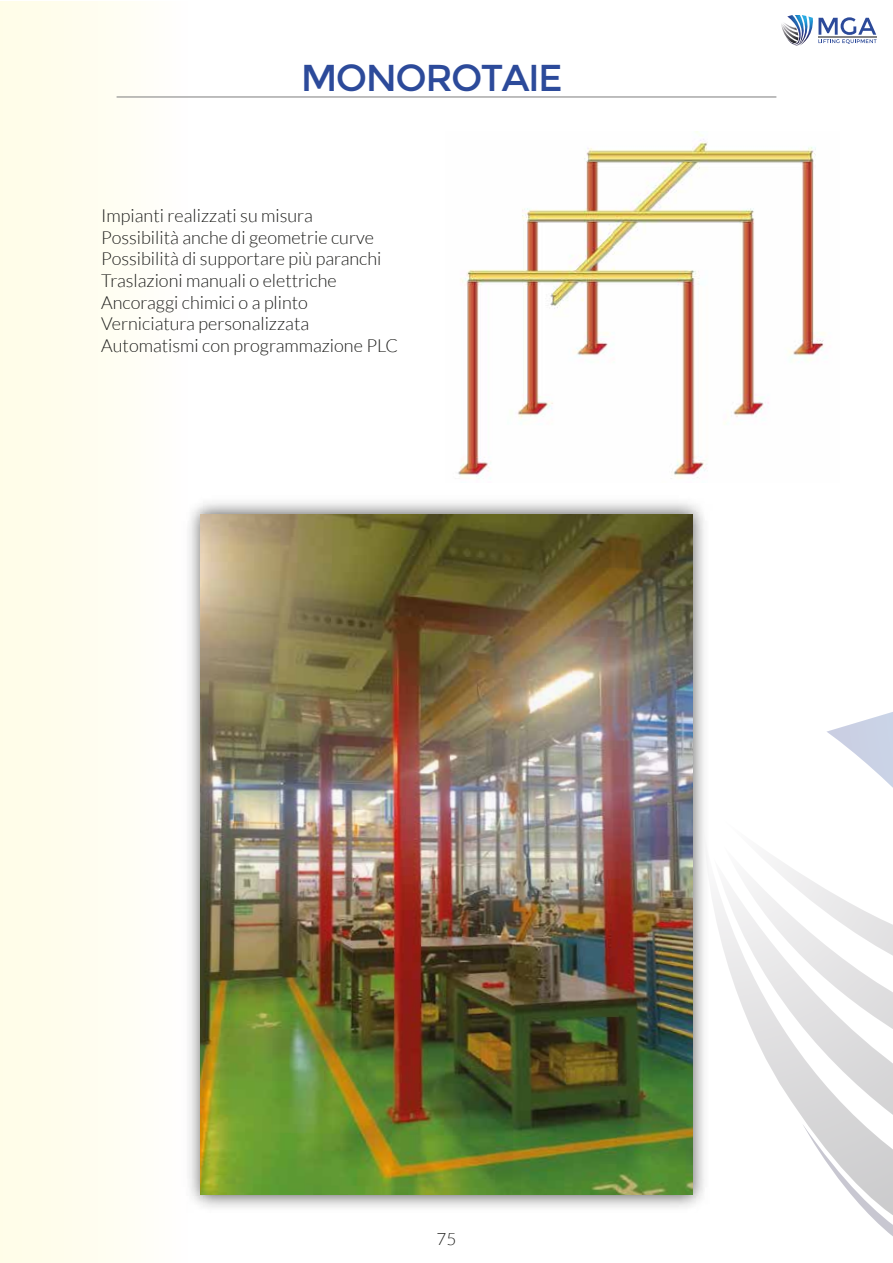
<style>
.page{position:relative;width:893px;height:1263px;background:#fff}
.page>*{position:absolute;margin:0;border:0;box-sizing:border-box;transform-origin:0 0}
.t1{font:37.35px "Montserrat";letter-spacing:-.04em;color:#2c4a9a}
.t2{font:300 18px/21.6px "Lato";color:#1d1d1b}
.t3{font:300 16.95px "Lato";color:#1d1d1b}
</style>
<div class="page">
<svg style="left:827px;top:712px;width:65px;height:524px"></svg>
<svg style="left:827px;top:820px;width:65px;height:10px"></svg>
<svg style="left:771px;top:830px;width:121px;height:393px"></svg>
<div style="left:0;top:1px;width:192px;height:1262px;background:linear-gradient(to right,#fffde6,#fffefd)"></div>
<svg style="left:781px;top:15px;width:95px;height:31px"></svg>
<img style="left:460px;top:132px;width:365px;height:303px">
<img style="left:125px;top:435px;width:646px;height:828px">
<img style="left:201px;top:514px;width:491px;height:681px">
<hr style="left:117px;top:96px;width:659px;height:1px;background:#848484">
<h1 class="t1" style="left:301px;top:55px;width:263px">MONOROTAIE</h1>
<p class="t2" style="left:101px;top:204px;width:298px">Impianti realizzati su misura<br>Possibilità anche di geometrie curve Possibilità di supportare più paranchi Traslazioni manuali o elettriche Ancoraggi chimici o a plinto Verniciatura personalizzata Automatismi con programmazione PLC</p>
<p class="t3" style="left:437px;top:1228px;width:21px">75</p>
</div>
